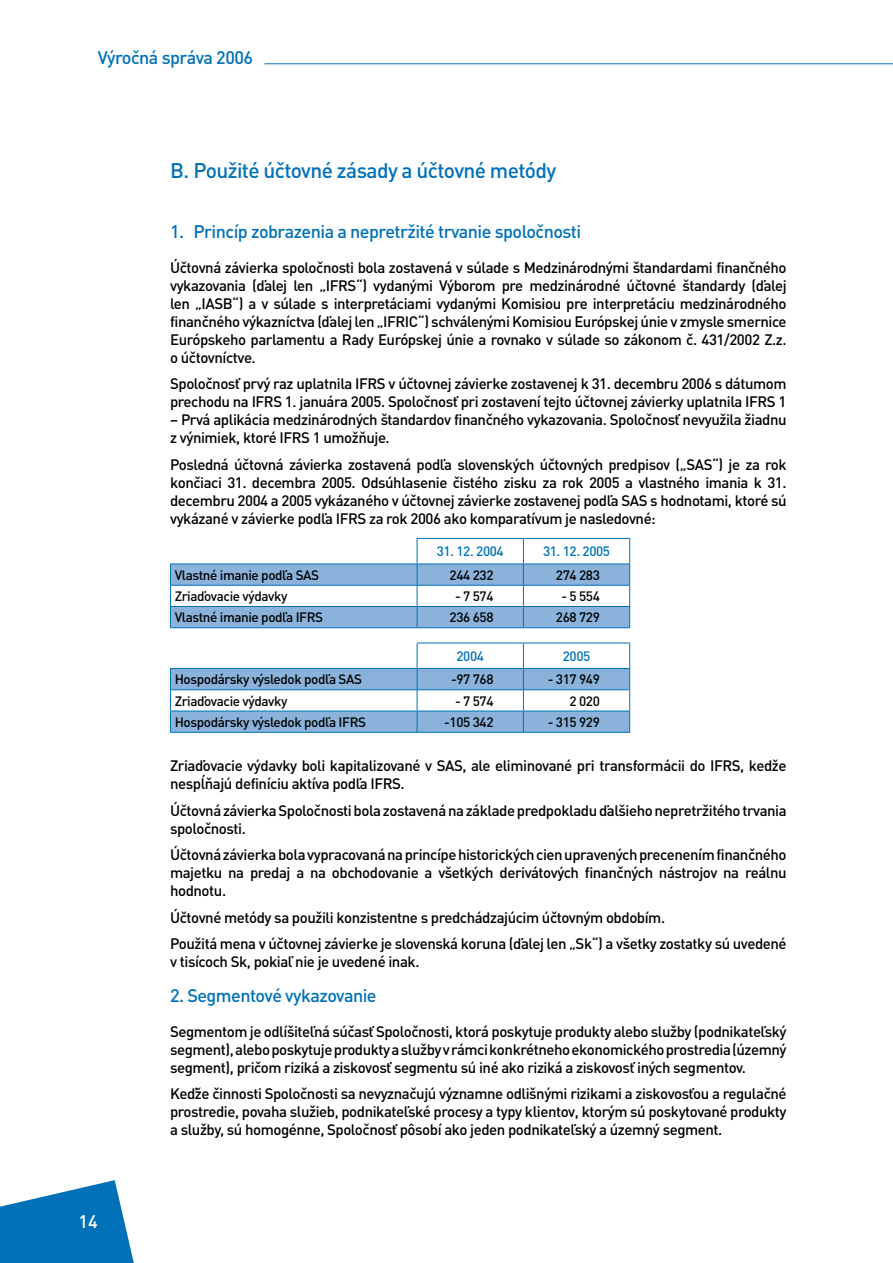
<style>
.page{position:relative;width:893px;height:1263px;background:#fff}
.page>*{position:absolute;margin:0;border:0;box-sizing:border-box;transform-origin:0 0}
.t1{font:500 21px "DIN Pro";letter-spacing:-.03em;color:#0071b9}
.t2{font:500 18px "DIN Pro";letter-spacing:-.03em;color:#0071b9}
.t3{font:500 18px "DIN Pro";color:#fff}
.t4{font:500 15px/18px "DIN Pro";letter-spacing:-.03em;color:#000;text-align:justify}
.t5{font:500 13.5px "DIN Pro";letter-spacing:-.03em;color:#000}
.t6{font:500 13.5px "DIN Pro";letter-spacing:-.03em;color:#0071b9}
</style>
<div class="page">
<svg style="left:0;top:1180px;width:134px;height:83px"></svg>
<hr style="left:264px;top:63px;width:629px;height:1px;background:#0071b9">
<svg style="left:170px;top:538px;width:460px;height:89px"></svg>
<hr style="left:170px;top:627px;width:247px;height:1px;background:#0071b9">
<hr style="left:417px;top:627px;width:106px;height:1px;background:#0071b9">
<hr style="left:523px;top:627px;width:107px;height:1px;background:#0071b9">
<svg style="left:170px;top:643px;width:460px;height:89px"></svg>
<hr style="left:170px;top:732px;width:247px;height:1px;background:#0071b9">
<hr style="left:417px;top:732px;width:106px;height:1px;background:#0071b9">
<hr style="left:523px;top:732px;width:107px;height:1px;background:#0071b9">
<p class="t2" style="left:98px;top:45px;width:157px">Výročná správa 2006</p>
<h1 class="t1" style="left:170px;top:156px;width:388px">B. Použité účtovné zásady a účtovné metódy</h1>
<p class="t3" style="left:79px;top:1209px;width:21px">14</p>
<p class="t2" style="left:170px;top:219px;width:412px">1. Princíp zobrazenia a nepretržité trvanie spoločnosti</p>
<p class="t4" style="left:170px;top:257px;width:618px">Účtovná závierka spoločnosti bola zostavená v súlade s Medzinárodnými štandardami finančného vykazovania (ďalej len „IFRS“) vydanými Výborom pre medzinárodné účtovné štandardy (ďalej len „IASB“) a v súlade s interpretáciami vydanými Komisiou pre interpretáciu medzinárodného finančného výkazníctva (ďalej len „IFRIC“) schválenými Komisiou Európskej únie v zmysle smernice Európskeho parlamentu a Rady Európskej únie a rovnako v súlade so zákonom č. 431/2002 Z.z. o účtovníctve.</p>
<p class="t4" style="left:170px;top:374px;width:618px">Spoločnosť prvý raz uplatnila IFRS v účtovnej závierke zostavenej k 31. decembru 2006 s dátumom prechodu na IFRS 1. januára 2005. Spoločnosť pri zostavení tejto účtovnej závierky uplatnila IFRS 1</p>
<p class="t4" style="left:170px;top:410px;width:618px">– Prvá aplikácia medzinárodných štandardov finančného vykazovania. Spoločnosť nevyužila žiadnu z výnimiek, ktoré IFRS 1 umožňuje.</p>
<p class="t4" style="left:170px;top:454px;width:618px">Posledná účtovná závierka zostavená podľa slovenských účtovných predpisov („SAS“) je za rok končiaci 31. decembra 2005. Odsúhlasenie čistého zisku za rok 2005 a vlastného imania k 31. decembru 2004 a 2005 vykázaného v účtovnej závierke zostavenej podľa SAS s hodnotami, ktoré sú vykázané v závierke podľa IFRS za rok 2006 ako komparatívum je nasledovné:</p>
<p class="t6" style="left:437px;top:542px;width:69px">31. 12. 2004</p>
<p class="t6" style="left:543px;top:542px;width:69px">31. 12. 2005</p>
<p class="t5" style="left:175px;top:566px;width:146px">Vlastné imanie podľa SAS</p>
<p class="t5" style="left:450px;top:566px;width:45px">244 232</p>
<p class="t5" style="left:556px;top:566px;width:45px">274 283</p>
<p class="t5" style="left:175px;top:587px;width:114px">Zriaďovacie výdavky</p>
<p class="t5" style="left:455px;top:587px;width:40px">- 7 574</p>
<p class="t5" style="left:561px;top:587px;width:40px">- 5 554</p>
<p class="t5" style="left:175px;top:608px;width:150px">Vlastné imanie podľa IFRS</p>
<p class="t5" style="left:450px;top:608px;width:45px">236 658</p>
<p class="t5" style="left:556px;top:608px;width:45px">268 729</p>
<p class="t6" style="left:456px;top:647px;width:29px">2004</p>
<p class="t6" style="left:563px;top:647px;width:29px">2005</p>
<p class="t5" style="left:175px;top:670px;width:189px">Hospodársky výsledok podľa SAS</p>
<p class="t5" style="left:451px;top:670px;width:44px">-97 768</p>
<p class="t5" style="left:548px;top:670px;width:54px">- 317 949</p>
<p class="t5" style="left:175px;top:691px;width:114px">Zriaďovacie výdavky</p>
<p class="t5" style="left:455px;top:691px;width:40px">- 7 574</p>
<p class="t5" style="left:569px;top:691px;width:32px">2 020</p>
<p class="t5" style="left:175px;top:713px;width:193px">Hospodársky výsledok podľa IFRS</p>
<p class="t5" style="left:444px;top:713px;width:51px">-105 342</p>
<p class="t5" style="left:548px;top:713px;width:54px">- 315 929</p>
<p class="t4" style="left:170px;top:756px;width:618px">Zriaďovacie výdavky boli kapitalizované v SAS, ale eliminované pri transformácii do IFRS, kedže nespĺňajú definíciu aktíva podľa IFRS.</p>
<p class="t4" style="left:170px;top:801px;width:618px">Účtovná závierka Spoločnosti bola zostavená na základe predpokladu ďalšieho nepretržitého trvania spoločnosti.</p>
<p class="t4" style="left:170px;top:845px;width:618px">Účtovná závierka bola vypracovaná na princípe historických cien upravených precenením finančného majetku na predaj a na obchodovanie a všetkých derivátových finančných nástrojov na reálnu hodnotu.</p>
<p class="t4" style="left:170px;top:903px;width:618px;line-height:26.5px">Účtovné metódy sa použili konzistentne s predchádzajúcim účtovným obdobím.<br>Použitá mena v účtovnej závierke je slovenská koruna (ďalej len „Sk“) a všetky zostatky sú uvedené</p>
<p class="t4" style="left:170px;top:952px;width:251px">v tisícoch Sk, pokiaľ nie je uvedené inak.</p>
<p class="t2" style="left:170px;top:983px;width:208px">2. Segmentové vykazovanie</p>
<p class="t4" style="left:170px;top:1021px;width:618px">Segmentom je odlíšiteľná súčasť Spoločnosti, ktorá poskytuje produkty alebo služby (podnikateľský segment), alebo poskytuje produkty a služby v rámci konkrétneho ekonomického prostredia (územný segment), pričom riziká a ziskovosť segmentu sú iné ako riziká a ziskovosť iných segmentov.</p>
<p class="t4" style="left:170px;top:1084px;width:618px">Keďže činnosti Spoločnosti sa nevyznačujú významne odlišnými rizikami a ziskovosťou a regulačné prostredie, povaha služieb, podnikateľské procesy a typy klientov, ktorým sú poskytované produkty a služby, sú homogénne, Spoločnosť pôsobí ako jeden podnikateľský a územný segment.</p>
</div>
